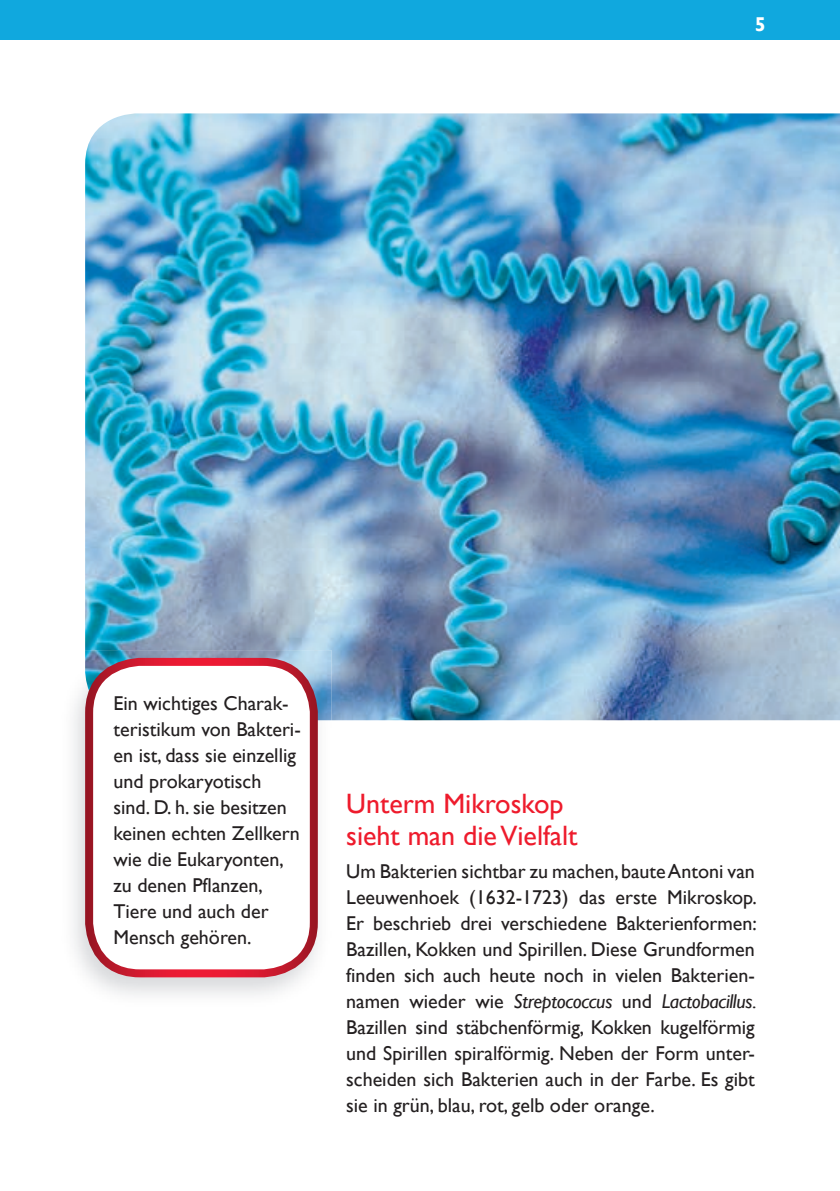
<style>
.page{position:relative;width:840px;height:1191px;background:#fff}
.page>*{position:absolute;margin:0;border:0;box-sizing:border-box;transform-origin:0 0}
.t1{font:28px/32px "Gill Sans";color:#ee1b2c}
.t2{font:20px/26px "Gill Sans";color:#231f20;text-align:justify}
.t3{font:700 20px "Gill Sans";color:#fff}
.s1{font-style:italic}
</style>
<div class="page">
<div style="left:0;top:0;width:839px;height:40px;background:#10a8de"></div>
<img style="left:85px;top:113px;width:754px;height:607px">
<img style="left:73px;top:688px;width:258px;height:307px">
<img style="left:85px;top:650px;width:246px;height:70px">
<div style="left:89px;top:662px;width:224px;height:311px;background:#fff;border-radius:51px"></div>
<div style="left:85px;top:658px;width:232px;height:319px;border:8px solid #fff;border-radius:51px"></div>
<p class="t3" style="left:754px;top:12px;width:13px">5</p>
<p class="t2" style="left:113px;top:690px;width:189px;text-align:left">Ein wichtiges Charak&shy;teristikum von Bakteri&shy;en ist, dass sie einzellig und prokaryotisch sind. D. h. sie besitzen keinen echten Zellkern wie die Eukaryonten, zu denen Pflanzen,<br>Tiere und auch der<br>Mensch gehören.</p>
<h1 class="t1" style="left:346px;top:787px;width:233px">Unterm Mikroskop sieht man die Vielfalt</h1>
<p class="t2" style="left:346px;top:859px;width:412px">Um Bakterien sichtbar zu machen, baute Antoni van Leeuwenhoek (1632-1723) das erste Mikroskop.<br>Er beschrieb drei verschiedene Bakterienformen:<br>Bazillen, Kokken und Spirillen. Diese Grundformen finden sich auch heute noch in vielen Bakterien&shy;namen wieder wie <span class="s1">Streptococcus</span> und <span class="s1">Lactobacillus.<br></span>Bazillen sind stäbchenförmig, Kokken kugelförmig und Spirillen spiralförmig. Neben der Form unter&shy;scheiden sich Bakterien auch in der Farbe. Es gibt sie in grün, blau, rot, gelb oder orange.</p>
</div>
